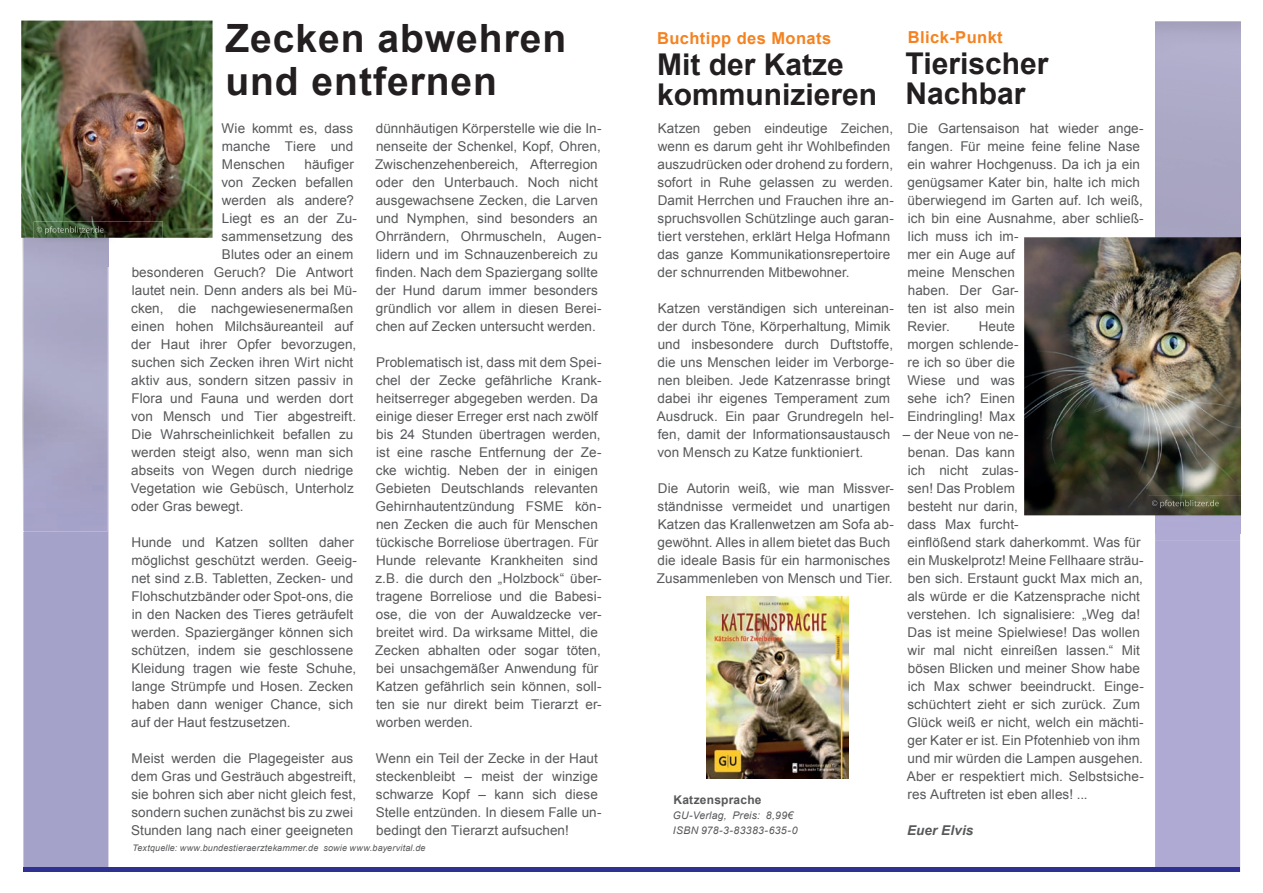
<style>
.page{position:relative;width:1263px;height:893px;background:#fff}
.page>*{position:absolute;margin:0;border:0;box-sizing:border-box;transform-origin:0 0}
.t1{font:700 39px/42px "Arial";letter-spacing:.025em;color:#231f20}
.t2{font:700 30px/30px "Arial";color:#231f20}
.t3{font:700 16.5px "Arial";letter-spacing:.025em;color:#f58220}
.t4{font:13.5px/18px "Arial";letter-spacing:.005em;color:#57585a}
.t5{font:italic 700 13.5px "Arial";letter-spacing:.01em;color:#57585a}
.t6{font:700 12px "Arial";letter-spacing:.015em;color:#57585a}
.t7{font:italic 10.5px/15px "Arial";letter-spacing:.02em;color:#57585a}
.t8{font:italic 9px "Arial";letter-spacing:.02em;color:#57585a}
</style>
<div class="page">
<div style="left:23px;top:531px;width:85px;height:336px;background:#a5a2ca"></div>
<div style="left:23px;top:867px;width:608px;height:5px;background:#2e3092"></div>
<div style="left:23px;top:238px;width:85px;height:293px;background:#a9a6c5"></div>
<div style="left:1155px;top:540px;width:85px;height:332px;background:#afaad3"></div>
<div style="left:631px;top:867px;width:608px;height:5px;background:#2e3092"></div>
<img style="left:21px;top:21px;width:192px;height:217px">
<img style="left:34px;top:222px;width:129px;height:45px">
<svg style="left:108px;top:238px;width:1px;height:29px"></svg>
<img style="left:37px;top:226px;width:67px;height:8px">
<img style="left:1024px;top:237px;width:217px;height:278px">
<img style="left:707px;top:596px;width:141px;height:182px">
<img style="left:1155px;top:533px;width:85px;height:7px">
<svg style="left:1240px;top:515px;width:1px;height:18px"></svg>
<img style="left:1149px;top:495px;width:92px;height:20px">
<img style="left:1152px;top:500px;width:67px;height:8px">
<h1 class="t1" style="left:225px;top:19px;width:342px">Zecken abwehren und entfernen</h1>
<p class="t4" style="left:222px;top:119px;width:133px;text-align:justify">Wie kommt es, dass manche Tiere und Menschen</p>
<p class="t4" style="left:304px;top:155px;width:51px">häufiger</p>
<p class="t4" style="left:221px;top:173px;width:133px">von Zecken befallen</p>
<p class="t4" style="left:222px;top:191px;width:134px">werden als andere?</p>
<p class="t4" style="left:222px;top:209px;width:137px">Liegt es an der Zu-</p>
<p class="t4" style="left:222px;top:227px;width:133px">sammensetzung des</p>
<p class="t4" style="left:222px;top:245px;width:133px">Blutes oder an einem</p>
<p class="t4" style="left:132px;top:263px;width:223px">besonderen Geruch? Die Antwort</p>
<p class="t4" style="left:132px;top:281px;width:227px">lautet nein. Denn anders als bei Mü-</p>
<p class="t4" style="left:131px;top:299px;width:224px">cken, die nachgewiesenermaßen</p>
<p class="t4" style="left:131px;top:317px;width:224px">einen hohen Milchsäureanteil auf</p>
<p class="t4" style="left:131px;top:335px;width:226px">der Haut ihrer Opfer bevorzugen,</p>
<p class="t4" style="left:131px;top:353px;width:223px">suchen sich Zecken ihren Wirt nicht</p>
<p class="t4" style="left:131px;top:371px;width:224px">aktiv aus, sondern sitzen passiv in</p>
<p class="t4" style="left:131px;top:389px;width:223px">Flora und Fauna und werden dort</p>
<p class="t4" style="left:131px;top:407px;width:226px">von Mensch und Tier abgestreift.</p>
<p class="t4" style="left:132px;top:425px;width:223px">Die Wahrscheinlichkeit befallen zu</p>
<p class="t4" style="left:131px;top:443px;width:223px">werden steigt also, wenn man sich</p>
<p class="t4" style="left:131px;top:461px;width:224px">abseits von Wegen durch niedrige</p>
<p class="t4" style="left:131px;top:479px;width:224px">Vegetation wie Gebüsch, Unterholz</p>
<p class="t4" style="left:131px;top:497px;width:114px">oder Gras bewegt.</p>
<p class="t4" style="left:131px;top:533px;width:227px">Hunde und Katzen sollten daher möglichst geschützt werden. Geeig&shy;net sind z.B. Tabletten, Zecken- und Flohschutzbänder oder Spot-ons, die in den Nacken des Tieres geträufelt werden. Spaziergänger können sich schützen, indem sie geschlossene Kleidung tragen wie feste Schuhe, lange Strümpfe und Hosen. Zecken haben dann weniger Chance, sich auf der Haut festzusetzen.</p>
<p class="t4" style="left:131px;top:749px;width:227px">Meist werden die Plagegeister aus dem Gras und Gesträuch abgestreift, sie bohren sich aber nicht gleich fest, sondern suchen zunächst bis zu zwei Stunden lang nach einer geeigneten</p>
<p class="t4" style="left:375px;top:119px;width:228px">dünnhäutigen Körperstelle wie die In&shy;nenseite der Schenkel, Kopf, Ohren, Zwischenzehenbereich, Afterregion oder den Unterbauch. Noch nicht ausgewachsene Zecken, die Larven und Nymphen, sind besonders an Ohrrändern, Ohrmuscheln, Augen&shy;lidern und im Schnauzenbereich zu finden. Nach dem Spaziergang sollte der Hund darum immer besonders gründlich vor allem in diesen Berei&shy;chen auf Zecken untersucht werden.</p>
<p class="t4" style="left:375px;top:353px;width:228px">Problematisch ist, dass mit dem Spei&shy;chel der Zecke gefährliche Krank&shy;heitserreger abgegeben werden. Da einige dieser Erreger erst nach zwölf bis 24 Stunden übertragen werden, ist eine rasche Entfernung der Ze&shy;cke wichtig. Neben der in einigen Gebieten Deutschlands relevanten Gehirnhautentzündung FSME kön&shy;nen Zecken die auch für Menschen tückische Borreliose übertragen. Für Hunde relevante Krankheiten sind z.B. die durch den „Holzbock“ über&shy;tragene Borreliose und die Babesi&shy;ose, die von der Auwaldzecke ver&shy;breitet wird. Da wirksame Mittel, die Zecken abhalten oder sogar töten, bei unsachgemäßer Anwendung für Katzen gefährlich sein können, soll&shy;ten sie nur direkt beim Tierarzt er&shy;worben werden.</p>
<p class="t4" style="left:376px;top:749px;width:227px">Wenn ein Teil der Zecke in der Haut steckenbleibt – meist der winzige schwarze Kopf – kann sich diese Stelle entzünden. In diesem Falle un&shy;bedingt den Tierarzt aufsuchen!</p>
<p class="t8" style="left:133px;top:842px;width:295px">Textquelle: www.bundestieraerztekammer.de sowie www.bayervital.de</p>
<p class="t3" style="left:657px;top:27px;width:176px">Buchtipp des Monats</p>
<p class="t3" style="left:908px;top:26px;width:96px">Blick-Punkt</p>
<h2 class="t2" style="left:905px;top:49px;width:144px">Tierischer<br>Nachbar</h2>
<h2 class="t2" style="left:657px;top:50px;width:222px">Mit der Katze kommunizieren</h2>
<p class="t4" style="left:657px;top:120px;width:238px">Katzen geben eindeutige Zeichen, wenn es darum geht ihr Wohlbefinden auszudrücken oder drohend zu fordern, sofort in Ruhe gelassen zu werden.<br>Damit Herrchen und Frauchen ihre an&shy;spruchsvollen Schützlinge auch garan&shy;tiert verstehen, erklärt Helga Hofmann das ganze Kommunikationsrepertoire der schnurrenden Mitbewohner.</p>
<p class="t4" style="left:657px;top:300px;width:239px">Katzen verständigen sich untereinan&shy;der durch Töne, Körperhaltung, Mimik und insbesondere durch Duftstoffe, die uns Menschen leider im Verborge&shy;nen bleiben. Jede Katzenrasse bringt dabei ihr eigenes Temperament zum Ausdruck. Ein paar Grundregeln hel&shy;fen, damit der Informationsaustausch von Mensch zu Katze funktioniert.</p>
<p class="t4" style="left:657px;top:479px;width:239px">Die Autorin weiß, wie man Missver&shy;ständnisse vermeidet und unartigen Katzen das Krallenwetzen am Sofa ab&shy;gewöhnt. Alles in allem bietet das Buch die ideale Basis für ein harmonisches Zusammenleben von Mensch und Tier.</p>
<p class="t6" style="left:673px;top:791px;width:90px">Katzensprache</p>
<p class="t7" style="left:673px;top:807px;width:126px">GU-Verlag, Preis: 8,99€<br>ISBN 978-3-83383-635-0</p>
<p class="t4" style="left:907px;top:120px;width:238px">Die Gartensaison hat wieder ange&shy;fangen. Für meine feine feline Nase ein wahrer Hochgenuss. Da ich ja ein genügsamer Kater bin, halte ich mich überwiegend im Garten auf. Ich weiß, ich bin eine Ausnahme, aber schließ&shy;lich muss ich im-<br>mer ein Auge auf<br>meine Menschen<br>haben. Der Gar-<br>ten ist also mein<br>Revier.</p>
<p class="t4" style="left:907px;top:318px;width:113px;text-indent:71px">Heute morgen schlende&shy;re ich so über die<br>Wiese und was sehe ich? Einen<br>Eindringling! Max</p>
<p class="t4" style="left:903px;top:426px;width:242px">– der Neue von ne-<br>benan. Das kann<br>ich nicht zulas-<br>sen! Das Problem<br>besteht nur darin,<br>dass Max furcht-<br>einflößend stark daherkommt. Was für ein Muskelprotz! Meine Fellhaare sträu&shy;ben sich. Erstaunt guckt Max mich an, als würde er die Katzensprache nicht verstehen. Ich signalisiere: „Weg da!<br>Das ist meine Spielwiese! Das wollen wir mal nicht einreißen lassen.“ Mit bösen Blicken und meiner Show habe ich Max schwer beeindruckt. Einge&shy;schüchtert zieht er sich zurück. Zum<br>Glück weiß er nicht, welch ein mächti&shy;ger Kater er ist. Ein Pfotenhieb von ihm und mir würden die Lampen ausgehen.<br>Aber er respektiert mich. Selbstsiche&shy;res Auftreten ist eben alles! ...</p>
<p class="t5" style="left:907px;top:821px;width:68px">Euer Elvis</p>
</div>
